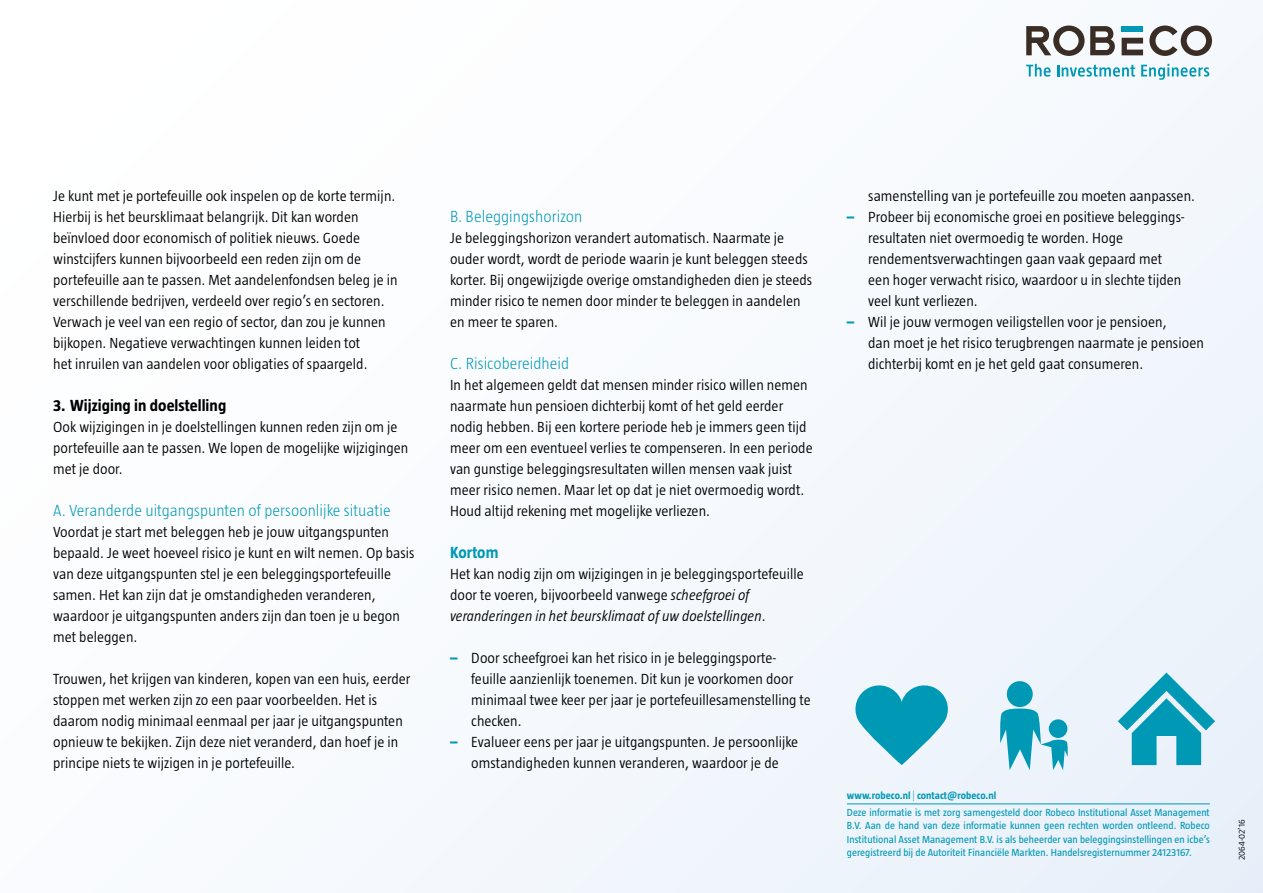
<style>
.page{position:relative;width:1263px;height:893px;background:#f8fafd}
.page>*{position:absolute;margin:0;border:0;box-sizing:border-box;transform-origin:0 0}
.t1{font:300 16.5px "Taz";letter-spacing:.005em;color:#0099b5}
.t2{font:700 16.5px "Taz";letter-spacing:.005em;color:#000}
.t3{font:700 16.5px "Taz";letter-spacing:.005em;color:#0099b5}
.t4{font:300 15px/21px "Taz";letter-spacing:.005em;color:#000}
.t5{font:10.5px/13.5px "Taz";letter-spacing:.005em;color:#0099b5}
.t6{font:300 9px "Taz";letter-spacing:.005em;color:#000}
.s1{font-style:italic}
.s2{font-weight:800;color:#0099b5}
.s3{font-weight:700}
.s4{font-weight:300}
</style>
<div class="page">
<svg style="left:1118px;top:673px;width:97px;height:92px"></svg>
<svg style="left:855px;top:685px;width:93px;height:80px"></svg>
<svg style="left:999px;top:681px;width:69px;height:89px"></svg>
<hr style="left:847px;top:803px;width:363px;height:1px;background:#0099b5">
<div style="left:1121px;top:26px;width:22px;height:6px;background:#0099b5"></div>
<svg style="left:1090px;top:26px;width:25px;height:29px"></svg>
<svg style="left:1026px;top:26px;width:58px;height:30px"></svg>
<svg style="left:1149px;top:26px;width:63px;height:30px"></svg>
<svg style="left:1121px;top:38px;width:22px;height:17px"></svg>
<svg style="left:1026px;top:64px;width:25px;height:13px"></svg>
<svg style="left:1057px;top:65px;width:78px;height:12px"></svg>
<svg style="left:1141px;top:64px;width:68px;height:16px"></svg>
<p class="t4" style="left:53px;top:185px;width:346px">Je kunt met je portefeuille ook inspelen op de korte termijn.<br>Hierbij is het beursklimaat belangrijk. Dit kan worden beïnvloed door economisch of politiek nieuws. Goede winstcijfers kunnen bijvoorbeeld een reden zijn om de portefeuille aan te passen. Met aandelenfondsen beleg je in verschillende bedrijven, verdeeld over regio’s en sectoren.<br>Verwach je veel van een regio of sector, dan zou je kunnen bijkopen. Negatieve verwachtingen kunnen leiden tot<br>het inruilen van aandelen voor obligaties of spaargeld.</p>
<p class="t2" style="left:53px;top:397px;width:175px">3. Wijziging in doelstelling</p>
<p class="t4" style="left:53px;top:416px;width:357px">Ook wijzigingen in je doelstellingen kunnen reden zijn om je portefeuille aan te passen. We lopen de mogelijke wijzigingen met je door.</p>
<p class="t1" style="left:53px;top:502px;width:339px">A. Veranderde uitgangspunten of persoonlijke situatie</p>
<p class="t4" style="left:53px;top:521px;width:363px">Voordat je start met beleggen heb je jouw uitgangspunten bepaald. Je weet hoeveel risico je kunt en wilt nemen. Op basis van deze uitgangspunten stel je een beleggingsportefeuille samen. Het kan zijn dat je omstandigheden veranderen, waardoor je uitgangspunten anders zijn dan toen je u begon met beleggen.</p>
<p class="t4" style="left:53px;top:668px;width:359px">Trouwen, het krijgen van kinderen, kopen van een huis, eerder stoppen met werken zijn zo een paar voorbeelden. Het is daarom nodig minimaal eenmaal per jaar je uitgangspunten opnieuw te bekijken. Zijn deze niet veranderd, dan hoef je in principe niets te wijzigen in je portefeuille.</p>
<p class="t1" style="left:450px;top:208px;width:134px">B. Beleggingshorizon</p>
<p class="t4" style="left:450px;top:227px;width:364px">Je beleggingshorizon verandert automatisch. Naarmate je ouder wordt, wordt de periode waarin je kunt beleggen steeds korter. Bij ongewijzigde overige omstandigheden dien je steeds minder risico te nemen door minder te beleggen in aandelen en meer te sparen.</p>
<p class="t1" style="left:450px;top:355px;width:121px">C. Risicobereidheid</p>
<p class="t4" style="left:450px;top:374px;width:364px">In het algemeen geldt dat mensen minder risico willen nemen naarmate hun pensioen dichterbij komt of het geld eerder nodig hebben. Bij een kortere periode heb je immers geen tijd meer om een eventueel verlies te compenseren. In een periode van gunstige beleggingsresultaten willen mensen vaak juist meer risico nemen. Maar let op dat je niet overmoedig wordt.<br>Houd altijd rekening met mogelijke verliezen.</p>
<p class="t3" style="left:450px;top:544px;width:50px">Kortom</p>
<p class="t4" style="left:450px;top:563px;width:355px">Het kan nodig zijn om wijzigingen in je beleggingsportefeuille door te voeren, bijvoorbeeld vanwege <span class="s1">scheefgroei of veranderingen in het beursklimaat of uw doelstellingen</span>.</p>
<p class="t4" style="left:471px;top:647px;width:341px;text-indent:-21px"><span class="s2">–</span> Door scheefgroei kan het risico in je beleggingsporte&shy;feuille aanzienlijk toenemen. Dit kun je voorkomen door minimaal twee keer per jaar je portefeuillesamenstelling te checken.</p>
<p class="t4" style="left:450px;top:731px;width:350px;text-align:center"><span class="s2">–</span> Evalueer eens per jaar je uitgangspunten. Je persoonlijke omstandigheden kunnen veranderen, waardoor je de</p>
<p class="t4" style="left:868px;top:185px;width:328px">samenstelling van je portefeuille zou moeten aanpassen.</p>
<p class="t4" style="left:868px;top:206px;width:318px;text-indent:-21px"><span class="s2">–</span> Probeer bij economische groei en positieve beleggings&shy;resultaten niet overmoedig te worden. Hoge rendementsverwachtingen gaan vaak gepaard met een hoger verwacht risico, waardoor u in slechte tijden veel kunt verliezen.</p>
<p class="t4" style="left:868px;top:311px;width:337px;text-indent:-21px"><span class="s2">–</span> Wil je jouw vermogen veiligstellen voor je pensioen,<br>dan moet je het risico terugbrengen naarmate je pensioen dichterbij komt en je het geld gaat consumeren.</p>
<p class="t5" style="left:847px;top:788px;width:364px;line-height:16.5px"><span class="s3">www.robeco.nl</span> <span class="s4">|</span> <span class="s3">contact@robeco.nl<br></span>Deze informatie is met zorg samengesteld door Robeco Institutional Asset Management</p>
<p class="t5" style="left:847px;top:819px;width:364px;text-align:justify">B.V. Aan de hand van deze informatie kunnen geen rechten worden ontleend. Robeco Institutional Asset Management B.V. is als beheerder van beleggingsinstellingen en icbe’s geregistreerd bij de Autoriteit Financiële Markten. Handelsregisternummer 24123167.</p>
<p class="t6" style="left:1237px;top:860px;width:42px;rotate:-90deg">2064-02’16</p>
</div>
